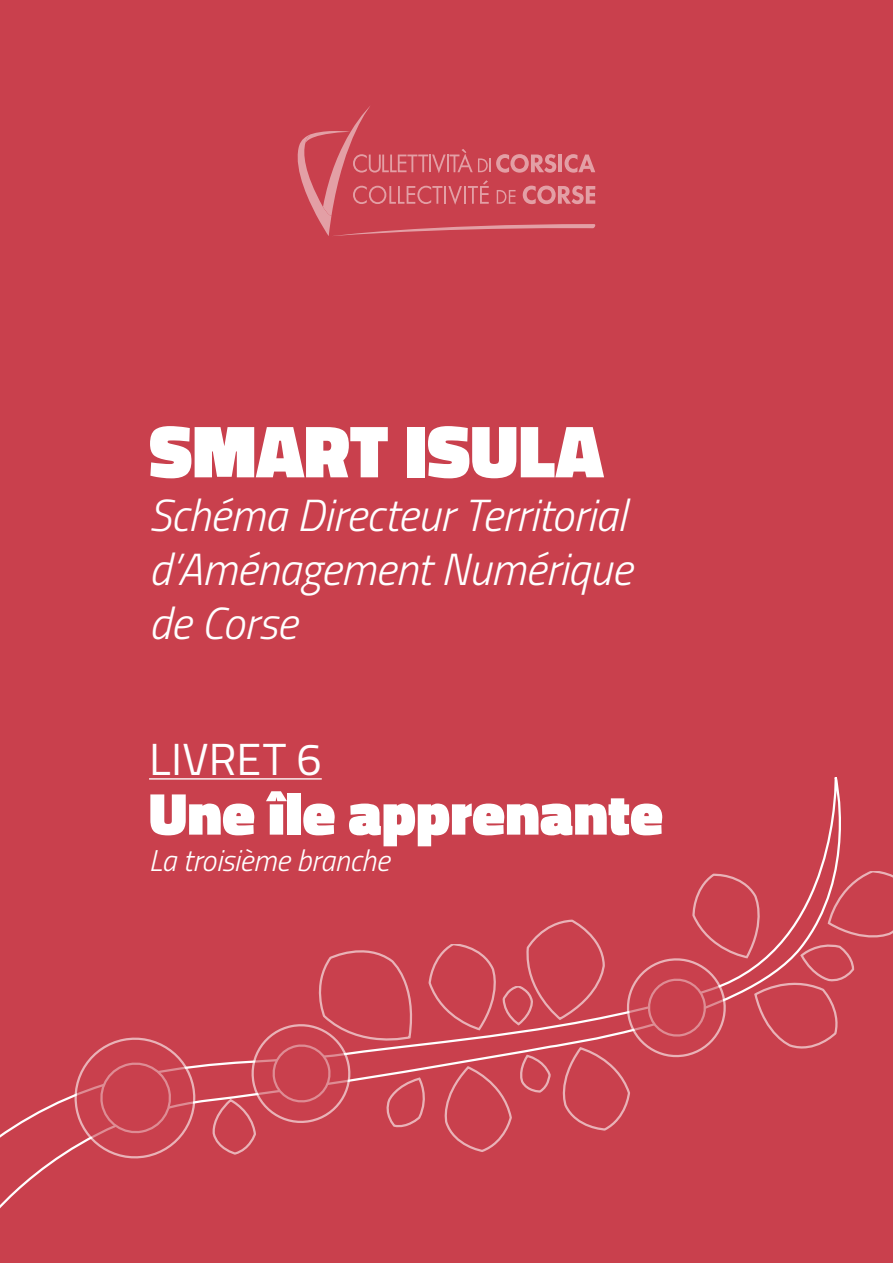
<style>
.page{position:relative;width:893px;height:1263px;background:#c9404d}
.page>*{position:absolute;margin:0;border:0;box-sizing:border-box;transform-origin:0 0}
.t1{font:900 75px "Titillium Web";color:#fff}
.t2{font:900 60px "Titillium Web";color:#fff}
.t3{font:italic 300 45px/54px "Titillium Web";letter-spacing:-.01em;color:#fff}
.t4{font:45px "Titillium Web";letter-spacing:.005em;color:#fff}
.t5{font:italic 300 30px "Titillium Web";letter-spacing:-.005em;color:#fff}
</style>
<div class="page">
<svg style="left:70px;top:1037px;width:129px;height:122px"></svg>
<svg style="left:211px;top:870px;width:682px;height:285px"></svg>
<svg style="left:297px;top:106px;width:299px;height:130px"></svg>
<hr style="left:149px;top:778px;width:173px;height:1px;background:#fff">
<h1 class="t1" style="left:149px;top:396px;width:456px">SMART ISULA</h1>
<p class="t3" style="left:149px;top:486px;width:485px">Schéma Directeur Territorial d’Aménagement Numérique de Corse</p>
<p class="t4" style="left:149px;top:726px;width:174px">LIVRET 6</p>
<h2 class="t2" style="left:149px;top:770px;width:516px">Une île apprenante</h2>
<p class="t5" style="left:149px;top:838px;width:242px">La troisième branche</p>
</div>
